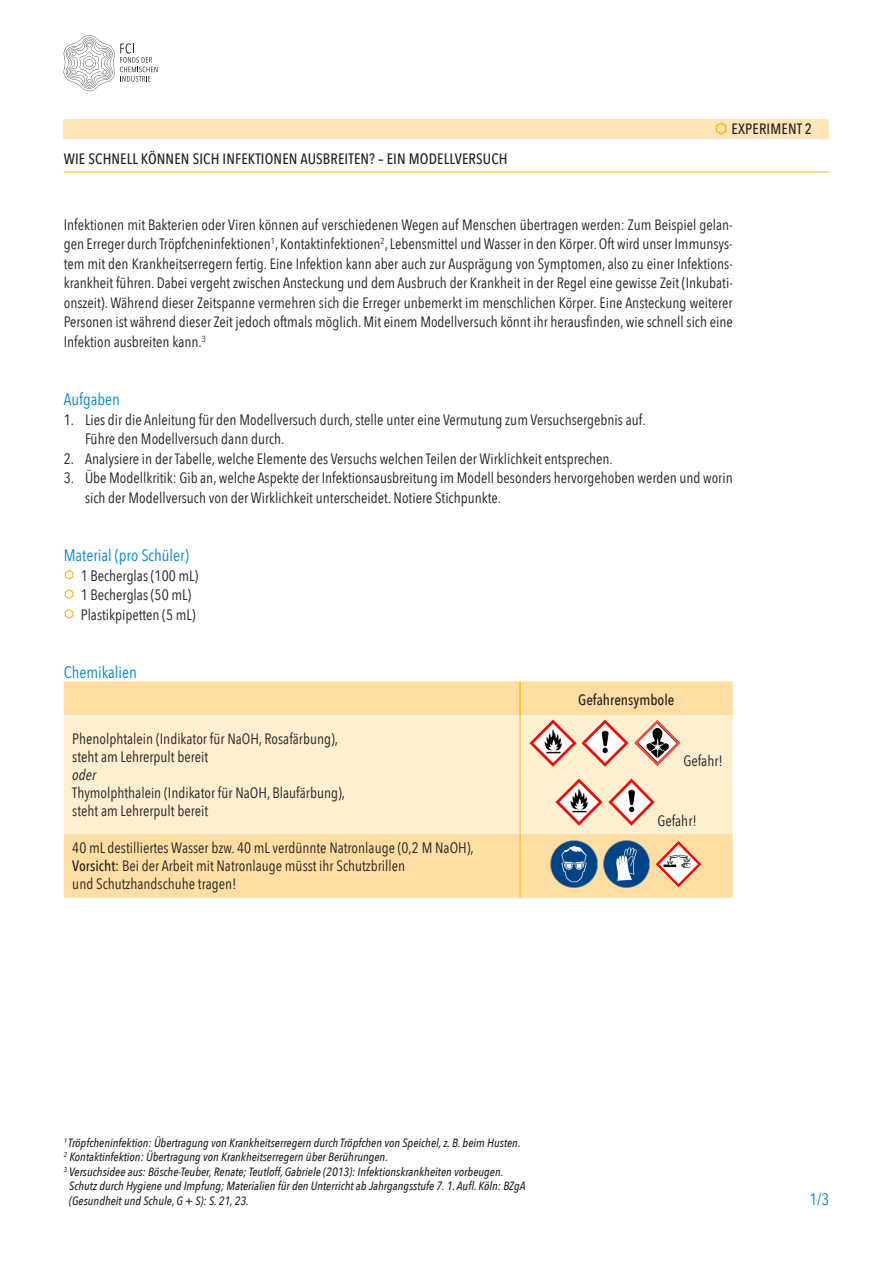
<style>
.page{position:relative;width:893px;height:1263px;background:#fff}
.page>*{position:absolute;margin:0;border:0;box-sizing:border-box;transform-origin:0 0}
.t1{font:16.5px "Avenir Next Condensed";color:#0089cf}
.t2{font:15px/19.5px "Avenir Next Condensed";color:#231f20}
.t3{font:500 15px "Avenir Next Condensed";letter-spacing:.01em;color:#231f20}
.t4{font:italic 15px "Avenir Next Condensed";color:#231f20}
.t5{font:italic 500 12px "Avenir Next Condensed";color:#231f20}
.s1{font-weight:500}
</style>
<div class="page">
<hr style="left:64px;top:172px;width:765px;height:1px;background:#fcb814">
<div style="left:64px;top:119px;width:765px;height:20px;background:#fee6b9"></div>
<svg style="left:715px;top:122px;width:12px;height:13px"></svg>
<svg style="left:63px;top:35px;width:94px;height:56px"></svg>
<svg style="left:64px;top:569px;width:10px;height:11px"></svg>
<svg style="left:64px;top:589px;width:10px;height:11px"></svg>
<svg style="left:64px;top:608px;width:10px;height:11px"></svg>
<div style="left:64px;top:681px;width:669px;height:217px;background:#ffdea4"></div>
<div style="left:64px;top:715px;width:669px;height:119px;background:#feefd0"></div>
<hr style="left:520px;top:834px;width:1px;height:64px;background:#fcb814">
<hr style="left:519px;top:681px;width:2px;height:34px;background:#fcb814">
<hr style="left:520px;top:715px;width:1px;height:60px;background:#fcb814">
<hr style="left:520px;top:775px;width:1px;height:59px;background:#fcb814">
<img style="left:530px;top:720px;width:46px;height:46px">
<img style="left:582px;top:720px;width:46px;height:46px">
<svg style="left:634px;top:720px;width:47px;height:46px;background:#d6b7a6"></svg>
<img style="left:556px;top:779px;width:46px;height:46px">
<img style="left:608px;top:779px;width:47px;height:46px">
<img style="left:551px;top:840px;width:46px;height:47px">
<img style="left:603px;top:840px;width:47px;height:47px">
<img style="left:655px;top:840px;width:47px;height:47px">
<p class="t3" style="left:64px;top:149px;width:445px">WIE SCHNELL KÖNNEN SICH INFEKTIONEN AUSBREITEN? – EIN MODELLVERSUCH</p>
<p class="t3" style="left:731px;top:120px;width:82px">EXPERIMENT 2</p>
<p class="t2" style="left:64px;top:214px;width:670px;text-align:justify">Infektionen mit Bakterien oder Viren können auf verschiedenen Wegen auf Menschen übertragen werden: Zum Beispiel gelan&shy;gen Erreger durch Tröpfcheninfektionen<sup>1</sup>, Kontaktinfektionen<sup>2</sup>, Lebensmittel und Wasser in den Körper. Oft wird unser Immunsys&shy;tem mit den Krankheitserregern fertig. Eine Infektion kann aber auch zur Ausprägung von Symptomen, also zu einer Infektions&shy;krankheit führen. Dabei vergeht zwischen Ansteckung und dem Ausbruch der Krankheit in der Regel eine gewisse Zeit (Inkubati&shy;onszeit). Während dieser Zeitspanne vermehren sich die Erreger unbemerkt im menschlichen Körper. Eine Ansteckung weiterer Personen ist während dieser Zeit jedoch oftmals möglich. Mit einem Modellversuch könnt ihr herausfinden, wie schnell sich eine Infektion ausbreiten kann.<sup>3</sup></p>
<p class="t1" style="left:64px;top:389px;width:58px">Aufgaben</p>
<p class="t2" style="left:85px;top:409px;width:562px;text-indent:-21px">1. Lies dir die Anleitung für den Modellversuch durch, stelle unter eine Vermutung zum Versuchsergebnis auf.<br>Führe den Modellversuch dann durch.</p>
<p class="t2" style="left:64px;top:448px;width:551px">2. Analysiere in der Tabelle, welche Elemente des Versuchs welchen Teilen der Wirklichkeit entsprechen.</p>
<p class="t2" style="left:85px;top:468px;width:649px;text-indent:-21px">3. Übe Modellkritik: Gib an, welche Aspekte der Infektionsausbreitung im Modell besonders hervorgehoben werden und worin sich der Modellversuch von der Wirklichkeit unterscheidet. Notiere Stichpunkte.</p>
<p class="t1" style="left:64px;top:545px;width:127px">Material (pro Schüler)</p>
<p class="t2" style="left:81px;top:565px;width:119px">1 Becherglas (100 mL)<br>1 Becherglas (50 mL)<br>Plastikpipetten (5 mL)</p>
<p class="t1" style="left:64px;top:662px;width:75px">Chemikalien</p>
<p class="t2" style="left:72px;top:730px;width:267px;line-height:18px">Phenolphtalein (Indikator für NaOH, Rosafärbung), steht am Lehrerpult bereit</p>
<p class="t4" style="left:72px;top:766px;width:25px">oder</p>
<p class="t2" style="left:72px;top:784px;width:274px;line-height:18px">Thymolphthalein (Indikator für NaOH, Blaufärbung), steht am Lehrerpult bereit</p>
<p class="t2" style="left:72px;top:839px;width:403px;line-height:18px">40 mL destilliertes Wasser bzw. 40 mL verdünnte Natronlauge (0,2 M NaOH),<br><span class="s1">Vorsicht:</span> Bei der Arbeit mit Natronlauge müsst ihr Schutzbrillen<br>und Schutzhandschuhe tragen!</p>
<p class="t3" style="left:578px;top:690px;width:98px">Gefahrensymbole</p>
<p class="t2" style="left:683px;top:751px;width:41px">Gefahr!</p>
<p class="t2" style="left:657px;top:810px;width:41px">Gefahr!</p>
<p class="t5" style="left:64px;top:1135px;width:458px"><sup>1</sup> Tröpfcheninfektion: Übertragung von Krankheitserregern durch Tröpfchen von Speichel, z. B. beim Husten.</p>
<p class="t5" style="left:64px;top:1150px;width:326px"><sup>2</sup> Kontaktinfektion: Übertragung von Krankheitserregern über Berührungen.</p>
<p class="t5" style="left:64px;top:1164px;width:441px"><sup>3</sup> Versuchsidee aus: Bösche-Teuber, Renate; Teutloff, Gabriele (2013): Infektionskrankheiten vorbeugen.</p>
<p class="t5" style="left:69px;top:1179px;width:458px">Schutz durch Hygiene und Impfung; Materialien für den Unterricht ab Jahrgangsstufe 7. 1. Aufl. Köln: BZgA</p>
<p class="t5" style="left:69px;top:1193px;width:181px">(Gesundheit und Schule, G + S): S. 21, 23.</p>
<p class="t1" style="left:809px;top:1189px;width:21px">1/3</p>
</div>
